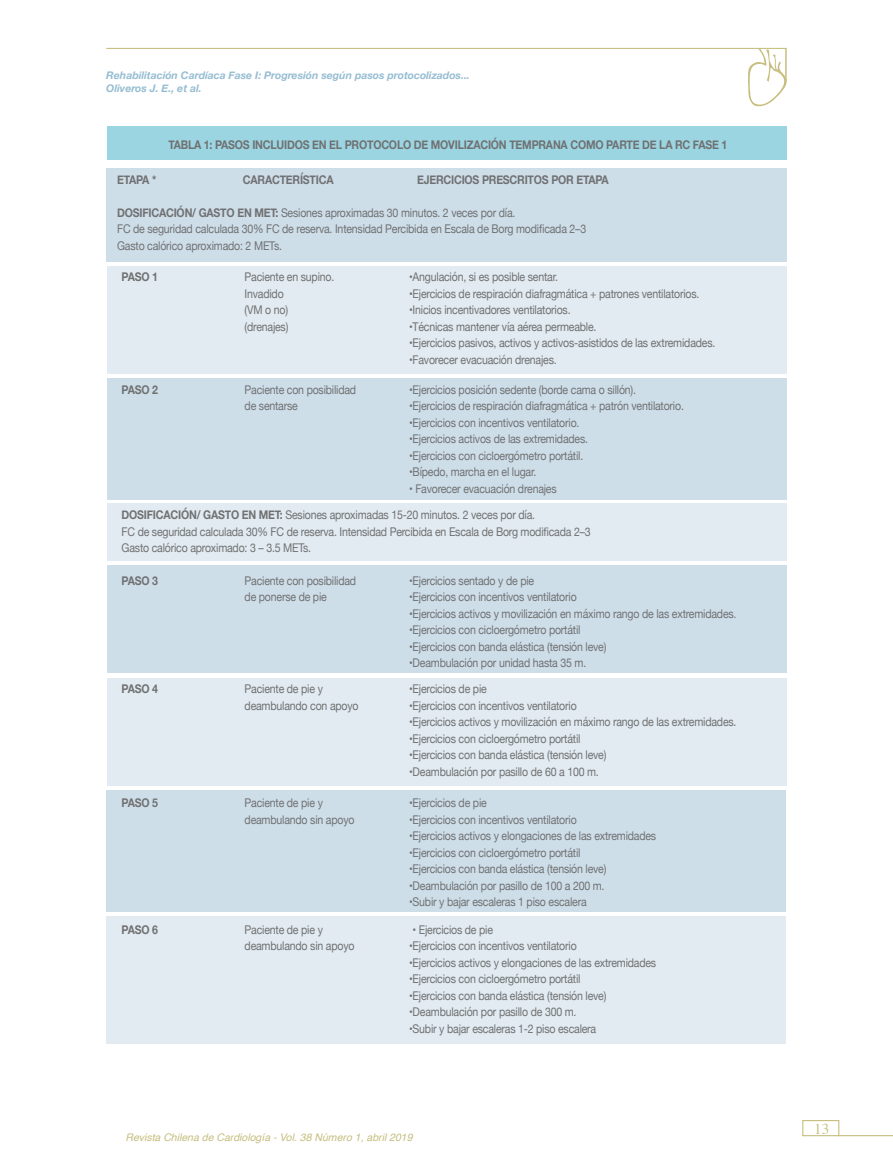
<style>
.page{position:relative;width:893px;height:1170px;background:#fff}
.page>*{position:absolute;margin:0;border:0;box-sizing:border-box;transform-origin:0 0}
.t1{font:15px "Times";color:#c7be80}
.t2{font:12px/16.5px "Helvetica Neue";letter-spacing:-.02em;color:#707172;scale:.88 1}
.t3{font:700 12px "Helvetica Neue";letter-spacing:-.02em;color:#707172;scale:.88 1}
.t4{font:italic 700 10.5px/12.6px "Helvetica Neue";color:#96bdd3}
.t5{font:italic 10.5px "Helvetica";color:#c7be80}
.s1{font-weight:700}
</style>
<div class="page">
<div style="left:802px;top:1119px;width:37px;height:17px;border:1px solid #c7be80"></div>
<hr style="left:838px;top:1134px;width:55px;height:2px;background:#c7be80">
<hr style="left:106px;top:48px;width:681px;height:1px;background:#c7be7f">
<svg style="left:748px;top:48px;width:39px;height:59px"></svg>
<hr style="left:785px;top:49px;width:2px;height:32px;background:#c7be7f">
<div style="left:106px;top:168px;width:681px;height:93px;background:#cedee9"></div>
<div style="left:107px;top:378px;width:680px;height:121px;background:#cedee9"></div>
<div style="left:107px;top:565px;width:680px;height:107px;background:#cedee9"></div>
<div style="left:106px;top:790px;width:680px;height:121px;background:#cedee9"></div>
<div style="left:107px;top:266px;width:680px;height:108px;background:#e2ebf1"></div>
<div style="left:107px;top:503px;width:680px;height:58px;background:#e2ebf1"></div>
<div style="left:107px;top:678px;width:680px;height:107px;background:#e2ebf1"></div>
<div style="left:106px;top:916px;width:680px;height:127px;background:#e2ebf1"></div>
<div style="left:107px;top:126px;width:680px;height:33px;background:#9cd5e2"></div>
<p class="t4" style="left:106px;top:70px;width:365px">Rehabilitación Cardíaca Fase I: Progresión según pasos protocolizados...<br>Oliveros J. E., et al.</p>
<p class="t3" style="left:168px;top:135px;width:637px">TABLA 1: PASOS INCLUIDOS EN EL PROTOCOLO DE MOVILIZACIÓN TEMPRANA COMO PARTE DE LA RC FASE 1</p>
<p class="t3" style="left:117px;top:170px;width:46px">ETAPA *</p>
<p class="t3" style="left:243px;top:170px;width:105px">CARACTERÍSTICA</p>
<p class="t3" style="left:417px;top:170px;width:219px">EJERCICIOS PRESCRITOS POR ETAPA</p>
<p class="t2" style="left:117px;top:205px;width:535px"><span class="s1">DOSIFICACIÓN/ GASTO EN MET:</span> Sesiones aproximadas 30 minutos. 2 veces por día.<br>FC de seguridad calculada 30% FC de reserva. Intensidad Percibida en Escala de Borg modificada 2–3<br>Gasto calórico aproximado: 2 METs.</p>
<p class="t3" style="left:122px;top:268px;width:43px">PASO 1</p>
<p class="t2" style="left:245px;top:269px;width:103px">Paciente en supino.</p>
<p class="t2" style="left:409px;top:269px;width:171px">•Angulación, si es posible sentar.</p>
<p class="t2" style="left:245px;top:286px;width:46px">Invadido</p>
<p class="t2" style="left:409px;top:286px;width:331px">•Ejercicios de respiración diafragmática + patrones ventilatorios.</p>
<p class="t2" style="left:245px;top:302px;width:51px">(VM o no)</p>
<p class="t2" style="left:409px;top:302px;width:185px">•Inicios incentivadores ventilatorios.</p>
<p class="t2" style="left:245px;top:319px;width:51px">(drenajes)</p>
<p class="t2" style="left:409px;top:319px;width:214px">•Técnicas mantener vía aérea permeable.</p>
<p class="t2" style="left:409px;top:335px;width:349px">•Ejercicios pasivos, activos y activos-asistidos de las extremidades.</p>
<p class="t2" style="left:409px;top:352px;width:169px">•Favorecer evacuación drenajes.</p>
<p class="t3" style="left:122px;top:380px;width:43px">PASO 2</p>
<p class="t2" style="left:245px;top:382px;width:128px">Paciente con posibilidad</p>
<p class="t2" style="left:409px;top:382px;width:259px">•Ejercicios posición sedente (borde cama o sillón).</p>
<p class="t2" style="left:245px;top:398px;width:62px">de sentarse</p>
<p class="t2" style="left:409px;top:398px;width:314px">•Ejercicios de respiración diafragmática + patrón ventilatorio.</p>
<p class="t2" style="left:409px;top:415px;width:195px">•Ejercicios con incentivos ventilatorio.</p>
<p class="t2" style="left:409px;top:431px;width:205px">•Ejercicios activos de las extremidades.</p>
<p class="t2" style="left:409px;top:448px;width:199px">•Ejercicios con cicloergómetro portátil.</p>
<p class="t2" style="left:409px;top:464px;width:146px">•Bípedo, marcha en el lugar.</p>
<p class="t2" style="left:409px;top:481px;width:169px">• Favorecer evacuación drenajes</p>
<p class="t2" style="left:122px;top:507px;width:535px"><span class="s1">DOSIFICACIÓN/ GASTO EN MET:</span> Sesiones aproximadas 15-20 minutos. 2 veces por día.<br>FC de seguridad calculada 30% FC de reserva. Intensidad Percibida en Escala de Borg modificada 2–3<br>Gasto calórico aproximado: 3 – 3.5 METs.</p>
<p class="t3" style="left:122px;top:571px;width:43px">PASO 3</p>
<p class="t2" style="left:245px;top:572px;width:128px">Paciente con posibilidad</p>
<p class="t2" style="left:409px;top:572px;width:144px">•Ejercicios sentado y de pie</p>
<p class="t2" style="left:245px;top:589px;width:95px">de ponerse de pie</p>
<p class="t2" style="left:409px;top:589px;width:192px">•Ejercicios con incentivos ventilatorio</p>
<p class="t2" style="left:409px;top:605px;width:374px">•Ejercicios activos y movilización en máximo rango de las extremidades.</p>
<p class="t2" style="left:409px;top:622px;width:196px">•Ejercicios con cicloergómetro portátil</p>
<p class="t2" style="left:409px;top:638px;width:226px">•Ejercicios con banda elástica (tensión leve)</p>
<p class="t2" style="left:409px;top:655px;width:203px">•Deambulación por unidad hasta 35 m.</p>
<p class="t3" style="left:122px;top:679px;width:43px">PASO 4</p>
<p class="t2" style="left:245px;top:681px;width:91px">Paciente de pie y</p>
<p class="t2" style="left:409px;top:681px;width:90px">•Ejercicios de pie</p>
<p class="t2" style="left:245px;top:698px;width:131px">deambulando con apoyo</p>
<p class="t2" style="left:409px;top:698px;width:192px">•Ejercicios con incentivos ventilatorio</p>
<p class="t2" style="left:409px;top:714px;width:374px">•Ejercicios activos y movilización en máximo rango de las extremidades.</p>
<p class="t2" style="left:409px;top:731px;width:196px">•Ejercicios con cicloergómetro portátil</p>
<p class="t2" style="left:409px;top:747px;width:226px">•Ejercicios con banda elástica (tensión leve)</p>
<p class="t2" style="left:409px;top:764px;width:217px">•Deambulación por pasillo de 60 a 100 m.</p>
<p class="t3" style="left:122px;top:793px;width:43px">PASO 5</p>
<p class="t2" style="left:245px;top:795px;width:91px">Paciente de pie y</p>
<p class="t2" style="left:409px;top:795px;width:90px">•Ejercicios de pie</p>
<p class="t2" style="left:245px;top:811px;width:126px">deambulando sin apoyo</p>
<p class="t2" style="left:409px;top:811px;width:192px">•Ejercicios con incentivos ventilatorio</p>
<p class="t2" style="left:409px;top:828px;width:282px">•Ejercicios activos y elongaciones de las extremidades</p>
<p class="t2" style="left:409px;top:844px;width:196px">•Ejercicios con cicloergómetro portátil</p>
<p class="t2" style="left:409px;top:861px;width:226px">•Ejercicios con banda elástica (tensión leve)</p>
<p class="t2" style="left:409px;top:877px;width:224px">•Deambulación por pasillo de 100 a 200 m.</p>
<p class="t2" style="left:409px;top:894px;width:203px">•Subir y bajar escaleras 1 piso escalera</p>
<p class="t3" style="left:122px;top:919px;width:43px">PASO 6</p>
<p class="t2" style="left:245px;top:921px;width:91px">Paciente de pie y</p>
<p class="t2" style="left:413px;top:921px;width:93px">• Ejercicios de pie</p>
<p class="t2" style="left:245px;top:938px;width:126px">deambulando sin apoyo</p>
<p class="t2" style="left:409px;top:938px;width:192px">•Ejercicios con incentivos ventilatorio</p>
<p class="t2" style="left:409px;top:954px;width:282px">•Ejercicios activos y elongaciones de las extremidades</p>
<p class="t2" style="left:409px;top:971px;width:196px">•Ejercicios con cicloergómetro portátil</p>
<p class="t2" style="left:409px;top:987px;width:226px">•Ejercicios con banda elástica (tensión leve)</p>
<p class="t2" style="left:409px;top:1004px;width:192px">•Deambulación por pasillo de 300 m.</p>
<p class="t2" style="left:409px;top:1020px;width:214px">•Subir y bajar escaleras 1-2 piso escalera</p>
<p class="t5" style="left:125px;top:1128px;width:289px">Revista Chilena de Cardiología - Vol. 38 Número 1, abril 2019</p>
<p class="t1" style="left:814px;top:1115px;width:16px">13</p>
</div>
